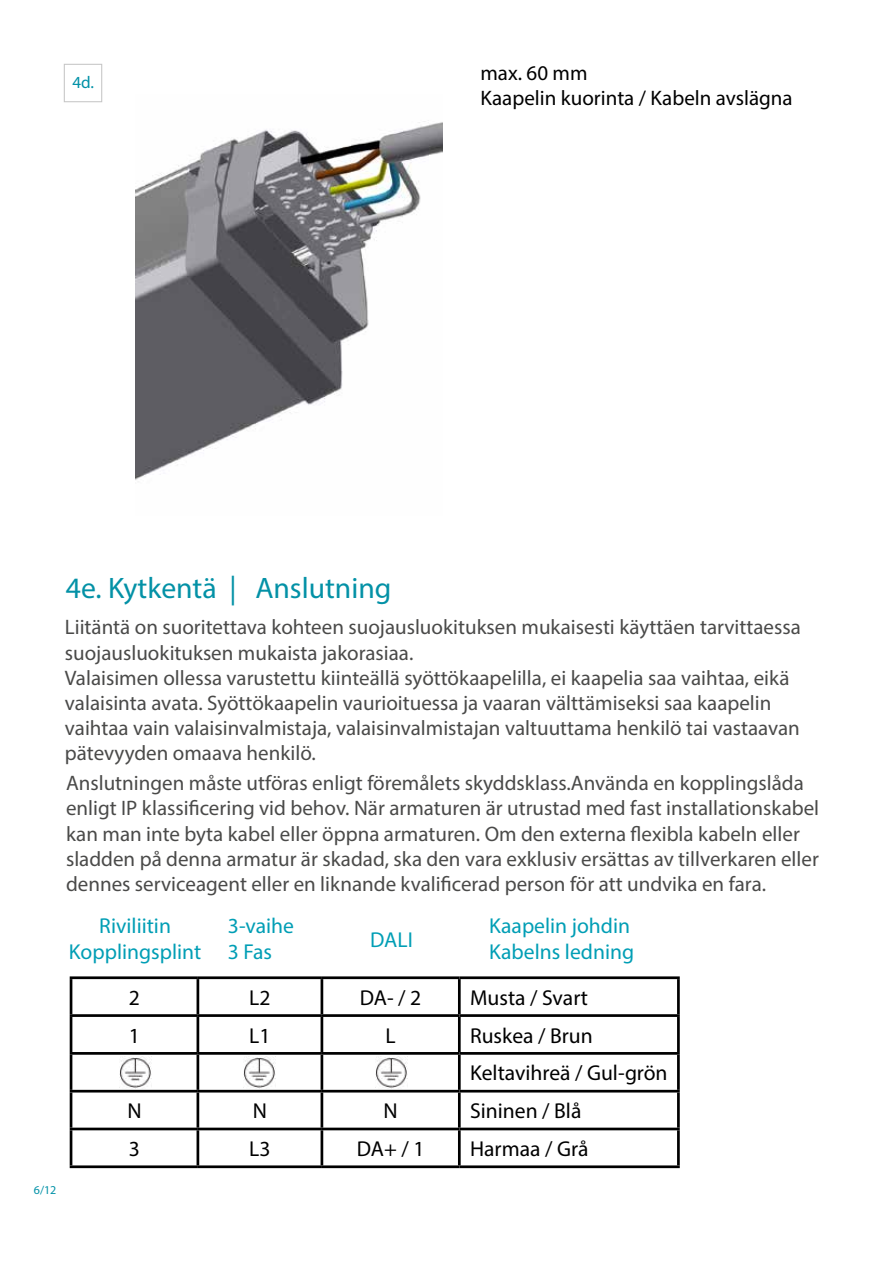
<style>
.page{position:relative;width:893px;height:1263px;background:#fff}
.page>*{position:absolute;margin:0;border:0;box-sizing:border-box;transform-origin:0 0}
.t1{font:29.7px "Myriad Pro";color:#0391a6}
.t2{font:21.6px/37.8px "Myriad Pro";color:#000}
.t3{font:21.6px/26px "Myriad Pro";color:#009eb5}
.t4{font:21px/25.2px "Myriad Pro";color:#4a4a49}
.t5{font:21px/25.2px "Myriad Pro";color:#000}
.t6{font:17.1px "Myriad Pro";color:#0091a7}
.t7{font:12px "Myriad Pro";color:#0091a7}
</style>
<div class="page">
<hr style="left:70px;top:976px;width:128px;height:3px;background:#000">
<hr style="left:70px;top:979px;width:2px;height:35px;background:#000">
<hr style="left:198px;top:976px;width:124px;height:3px;background:#000">
<hr style="left:197px;top:979px;width:2px;height:35px;background:#000">
<hr style="left:322px;top:976px;width:137px;height:3px;background:#000">
<hr style="left:321px;top:979px;width:2px;height:35px;background:#000">
<hr style="left:459px;top:976px;width:221px;height:3px;background:#000">
<hr style="left:458px;top:979px;width:3px;height:35px;background:#000">
<hr style="left:677px;top:979px;width:3px;height:35px;background:#000">
<hr style="left:70px;top:1014px;width:128px;height:3px;background:#000">
<hr style="left:70px;top:1017px;width:2px;height:35px;background:#000">
<hr style="left:198px;top:1014px;width:124px;height:3px;background:#000">
<hr style="left:197px;top:1017px;width:2px;height:35px;background:#000">
<hr style="left:322px;top:1014px;width:137px;height:3px;background:#000">
<hr style="left:321px;top:1017px;width:2px;height:35px;background:#000">
<hr style="left:459px;top:1014px;width:221px;height:3px;background:#000">
<hr style="left:458px;top:1017px;width:3px;height:35px;background:#000">
<hr style="left:677px;top:1017px;width:3px;height:35px;background:#000">
<hr style="left:70px;top:1052px;width:128px;height:3px;background:#000">
<hr style="left:70px;top:1055px;width:2px;height:35px;background:#000">
<hr style="left:198px;top:1052px;width:124px;height:3px;background:#000">
<hr style="left:197px;top:1055px;width:2px;height:35px;background:#000">
<hr style="left:322px;top:1052px;width:137px;height:3px;background:#000">
<hr style="left:321px;top:1055px;width:2px;height:35px;background:#000">
<hr style="left:459px;top:1052px;width:221px;height:3px;background:#000">
<hr style="left:458px;top:1055px;width:3px;height:35px;background:#000">
<hr style="left:677px;top:1055px;width:3px;height:35px;background:#000">
<hr style="left:70px;top:1090px;width:128px;height:2px;background:#000">
<hr style="left:70px;top:1092px;width:2px;height:35px;background:#000">
<hr style="left:198px;top:1090px;width:124px;height:2px;background:#000">
<hr style="left:197px;top:1092px;width:2px;height:35px;background:#000">
<hr style="left:322px;top:1090px;width:137px;height:2px;background:#000">
<hr style="left:321px;top:1092px;width:2px;height:35px;background:#000">
<hr style="left:459px;top:1090px;width:221px;height:2px;background:#000">
<hr style="left:458px;top:1092px;width:3px;height:35px;background:#000">
<hr style="left:677px;top:1092px;width:3px;height:35px;background:#000">
<hr style="left:70px;top:1127px;width:128px;height:3px;background:#000">
<hr style="left:70px;top:1130px;width:2px;height:35px;background:#000">
<hr style="left:198px;top:1127px;width:124px;height:3px;background:#000">
<hr style="left:197px;top:1130px;width:2px;height:35px;background:#000">
<hr style="left:322px;top:1127px;width:137px;height:3px;background:#000">
<hr style="left:321px;top:1130px;width:2px;height:35px;background:#000">
<hr style="left:459px;top:1127px;width:221px;height:3px;background:#000">
<hr style="left:458px;top:1130px;width:3px;height:35px;background:#000">
<hr style="left:677px;top:1130px;width:3px;height:35px;background:#000">
<hr style="left:70px;top:1165px;width:128px;height:3px;background:#000">
<hr style="left:198px;top:1165px;width:124px;height:3px;background:#000">
<hr style="left:322px;top:1165px;width:137px;height:3px;background:#000">
<hr style="left:459px;top:1165px;width:221px;height:3px;background:#000">
<img style="left:119px;top:1056px;width:33px;height:32px">
<img style="left:243px;top:1056px;width:32px;height:32px">
<img style="left:375px;top:1056px;width:33px;height:32px">
<div style="left:64px;top:64px;width:38px;height:38px;border:1px solid #c6c6c6"></div>
<img style="left:135px;top:121px;width:308px;height:359px">
<p class="t6" style="left:72px;top:72px;width:23px">4d.</p>
<p class="t5" style="left:480px;top:60px;width:314px">max. 60 mm<br>Kaapelin kuorinta / Kabeln avslägna</p>
<h1 class="t1" style="left:66px;top:570px;width:327px">4e. Kytkentä | Anslutning</h1>
<p class="t4" style="left:65px;top:614px;width:737px">Liitäntä on suoritettava kohteen suojausluokituksen mukaisesti käyttäen tarvittaessa suojausluokituksen mukaista jakorasiaa.<br>Valaisimen ollessa varustettu kiinteällä syöttökaapelilla, ei kaapelia saa vaihtaa, eikä valaisinta avata. Syöttökaapelin vaurioituessa ja vaaran välttämiseksi saa kaapelin vaihtaa vain valaisinvalmistaja, valaisinvalmistajan valtuuttama henkilö tai vastaavan pätevyyden omaava henkilö.</p>
<p class="t4" style="left:66px;top:770px;width:755px">Anslutningen måste utföras enligt föremålets skyddsklass.Använda en kopplingslåda enligt IP klassificering vid behov. När armaturen är utrustad med fast installationskabel kan man inte byta kabel eller öppna armaturen. Om den externa flexibla kabeln eller sladden på denna armatur är skadad, ska den vara exklusiv ersättas av tillverkaren eller dennes serviceagent eller en liknande kvalificerad person för att undvika en fara.</p>
<p class="t3" style="left:69px;top:912px;width:134px;text-align:center">Riviliitin<br>Kopplingsplint</p>
<p class="t3" style="left:228px;top:912px;width:68px">3-vaihe<br>3 Fas</p>
<p class="t3" style="left:370px;top:926px;width:44px">DALI</p>
<p class="t3" style="left:489px;top:912px;width:147px">Kaapelin johdin<br>Kabelns ledning</p>
<p class="t2" style="left:129px;top:978px;width:13px">2</p>
<p class="t2" style="left:249px;top:978px;width:23px">L2</p>
<p class="t2" style="left:360px;top:978px;width:63px">DA- / 2</p>
<p class="t2" style="left:470px;top:978px;width:119px">Musta / Svart</p>
<p class="t2" style="left:129px;top:1016px;width:13px">1</p>
<p class="t2" style="left:249px;top:1016px;width:23px">L1</p>
<p class="t2" style="left:385px;top:1016px;width:12px">L</p>
<p class="t2" style="left:470px;top:1016px;width:199px">Ruskea / Brun<br>Keltavihreä / Gul-grön</p>
<p class="t2" style="left:127px;top:1092px;width:16px">N</p>
<p class="t2" style="left:253px;top:1092px;width:16px">N</p>
<p class="t2" style="left:383px;top:1092px;width:16px">N</p>
<p class="t2" style="left:470px;top:1092px;width:113px">Sininen / Blå</p>
<p class="t2" style="left:129px;top:1129px;width:13px">3</p>
<p class="t2" style="left:249px;top:1129px;width:23px">L3</p>
<p class="t2" style="left:357px;top:1129px;width:69px">DA+ / 1</p>
<p class="t2" style="left:470px;top:1129px;width:120px">Harmaa / Grå</p>
<p class="t7" style="left:34px;top:1182px;width:24px">6/12</p>
</div>
